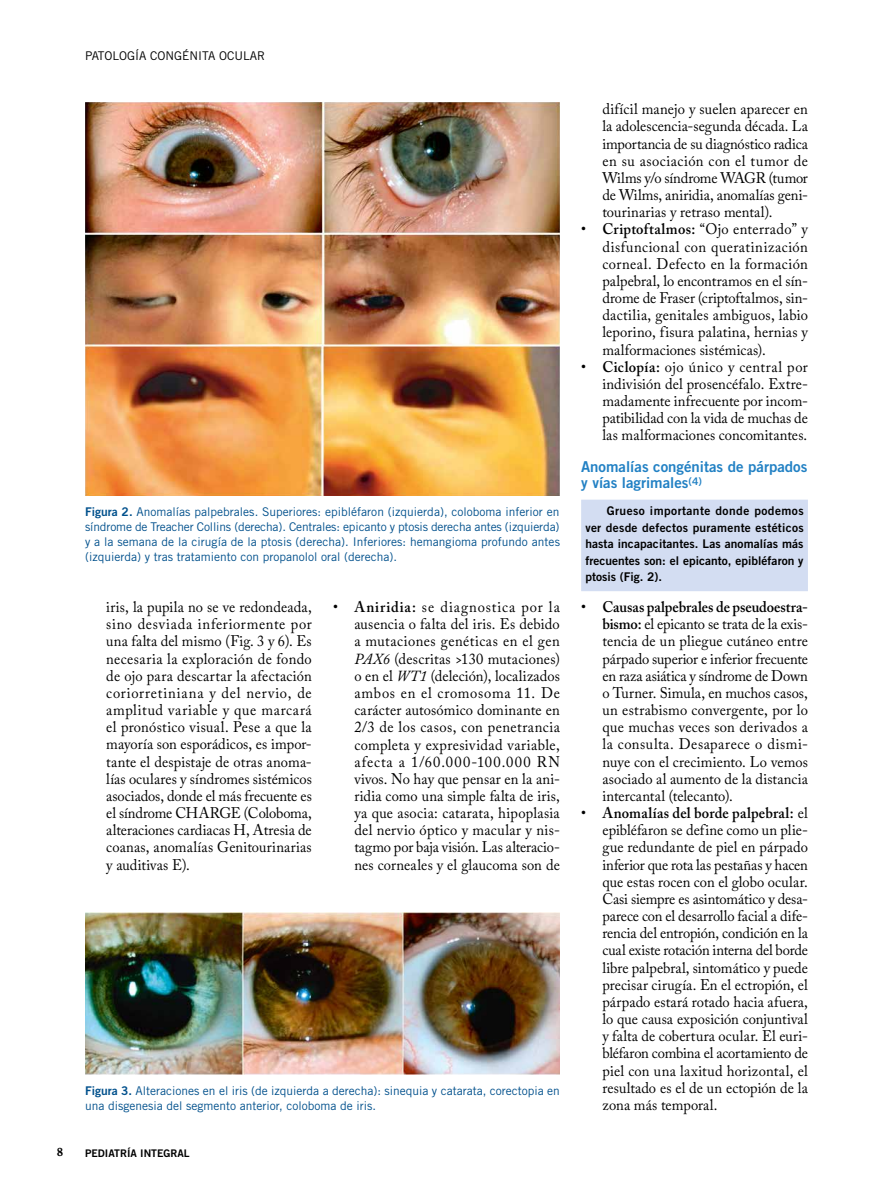
<style>
.page{position:relative;width:893px;height:1191px;background:#fff}
.page>*{position:absolute;margin:0;border:0;box-sizing:border-box;transform-origin:0 0}
.t1{font:15.3px/17.1px "Adobe Caslon Pro";letter-spacing:.005em;color:#000;text-align:justify;scale:.95 1}
.t2{font:15px/16.5px "Trade Gothic Bold Two";color:#2281c4}
.t3{font:700 13.5px "Joanna MT Std";color:#000}
.t4{font:12px/15px "Trade Gothic";color:#00508c;text-align:justify}
.t5{font:12px/16.5px "Trade Gothic Bold Two";color:#000;text-align:justify}
.t6{font:12px "Trade Gothic";color:#000}
.t7{font:10.5px "Trade Gothic Bold Two";color:#000}
.s1{font-family:"Trade Gothic Bold Two"}
.s2{font-weight:600}
.s3{font-style:italic}
</style>
<div class="page">
<div style="left:581px;top:499px;width:227px;height:92px;background:#d3ddf2"></div>
<img style="left:85px;top:103px;width:475px;height:392px">
<img style="left:85px;top:912px;width:475px;height:162px">
<p class="t6" style="left:85px;top:49px;width:182px">Patología congénita ocular</p>
<p class="t4" style="left:85px;top:504px;width:476px"><span class="s1">Figura 2.</span> Anomalías palpebrales. Superiores: epibléfaron (izquierda), coloboma inferior en síndrome de Treacher Collins (derecha). Centrales: epicanto y ptosis derecha antes (izquierda) y a la semana de la cirugía de la ptosis (derecha). Inferiores: hemangioma profundo antes (izquierda) y tras tratamiento con propanolol oral (derecha).</p>
<p class="t1" style="left:106px;top:598px;width:218px">iris, la pupila no se ve redondeada, sino desviada inferiormente por una falta del mismo (Fig. 3 y 6). Es necesaria la exploración de fondo de ojo para descartar la afectación coriorretiniana y del nervio, de amplitud variable y que marcará el pronóstico visual. Pese a que la mayoría son esporádicos, es impor&shy;tante el despistaje de otras anoma&shy;lías oculares y síndromes sistémicos asociados, donde el más frecuente es el síndrome CHARGE (Coloboma, alteraciones cardiacas H, Atresia de coanas, anomalías Genitourinarias y auditivas E).</p>
<p class="t1" style="left:354px;top:598px;width:218px;text-indent:-21px">• <span class="s2">Aniridia:</span> se diagnostica por la ausencia o falta del iris. Es debido a mutaciones genéticas en el gen <span class="s3">PAX6</span> (descritas &gt;130 mutaciones) o en el <span class="s3">WT1</span> (deleción), localizados ambos en el cromosoma 11. De carácter autosómico dominante en 2/3 de los casos, con penetrancia completa y expresividad variable, afecta a 1/60.000-100.000 RN vivos. No hay que pensar en la ani&shy;ridia como una simple falta de iris, ya que asocia: catarata, hipoplasia del nervio óptico y macular y nis&shy;tagmo por baja visión. Las alteracio&shy;nes corneales y el glaucoma son de</p>
<p class="t4" style="left:85px;top:1082px;width:476px"><span class="s1">Figura 3.</span> Alteraciones en el iris (de izquierda a derecha): sinequia y catarata, corectopia en una disgenesia del segmento anterior, coloboma de iris.</p>
<p class="t3" style="left:57px;top:1144px;width:9px">8</p>
<p class="t7" style="left:85px;top:1146px;width:106px">PEDIATRÍA INTEGRAL</p>
<p class="t1" style="left:602px;top:100px;width:218px">difícil manejo y suelen aparecer en la adolescencia-segunda década. La importancia de su diagnóstico radica en su asociación con el tumor de Wilms y/o síndrome WAGR (tumor de Wilms, aniridia, anomalías geni&shy;tourinarias y retraso mental).</p>
<p class="t1" style="left:602px;top:221px;width:218px;text-indent:-21px">• <span class="s2">Criptoftalmos:</span> “Ojo enterrado” y disfuncional con queratinización corneal. Defecto en la formación palpebral, lo encontramos en el sín&shy;drome de Fraser (criptoftalmos, sin&shy;dactilia, genitales ambiguos, labio leporino, fisura palatina, hernias y malformaciones sistémicas).</p>
<p class="t1" style="left:602px;top:358px;width:218px;text-indent:-21px">• <span class="s2">Ciclopía:</span> ojo único y central por indivisión del prosencéfalo. Extre&shy;madamente infrecuente por incom&shy;patibilidad con la vida de muchas de las malformaciones concomitantes.</p>
<p class="t2" style="left:581px;top:458px;width:228px">Anomalías congénitas de párpados y vías lagrimales<sup>(4)</sup></p>
<p class="t5" style="left:585px;top:502px;width:220px;text-indent:21px">Grueso importante donde podemos ver desde defectos puramente estéticos hasta incapacitantes. Las anomalías más frecuentes son: el epicanto, epibléfaron y ptosis (Fig. 2).</p>
<p class="t1" style="left:602px;top:598px;width:218px;text-indent:-21px">• <span class="s2">Causas palpebrales de pseudoestra&shy;bismo:</span> el epicanto se trata de la exis&shy;tencia de un pliegue cutáneo entre párpado superior e inferior frecuente en raza asiática y síndrome de Down o Turner. Simula, en muchos casos, un estrabismo convergente, por lo que muchas veces son derivados a la consulta. Desaparece o dismi&shy;nuye con el crecimiento. Lo vemos asociado al aumento de la distancia intercantal (telecanto).</p>
<p class="t1" style="left:602px;top:804px;width:218px;text-indent:-21px">• <span class="s2">Anomalías del borde palpebral:</span> el epibléfaron se define como un plie&shy;gue redundante de piel en párpado inferior que rota las pestañas y hacen que estas rocen con el globo ocular.<br>Casi siempre es asintomático y desa&shy;parece con el desarrollo facial a dife&shy;rencia del entropión, condición en la cual existe rotación interna del borde libre palpebral, sintomático y puede precisar cirugía. En el ectropión, el párpado estará rotado hacia afuera, lo que causa exposición conjuntival y falta de cobertura ocular. El euri&shy;bléfaron combina el acortamiento de piel con una laxitud horizontal, el resultado es el de un ectopión de la zona más temporal.</p>
</div>
